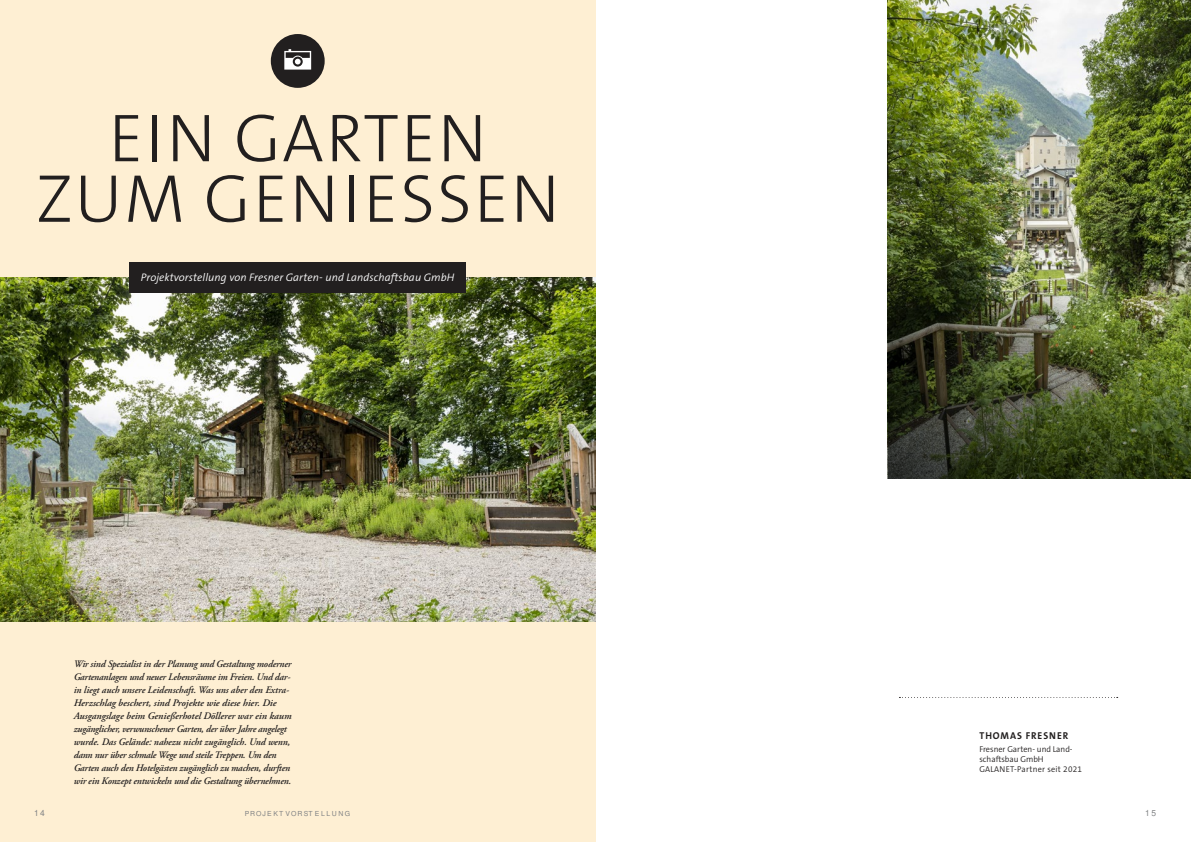
<style>
.page{position:relative;width:1191px;height:842px;background:#fff}
.page>*{position:absolute;margin:0;border:0;box-sizing:border-box;transform-origin:0 0}
.t1{font:300 68.3px/60.5px "The Sans B W3";letter-spacing:.035em;color:#221f1f;text-align:center}
.t2{font:italic 300 11px "The Sans B W4";letter-spacing:.01em;color:#fff}
.t3{font:italic 600 10px/13px "Adobe Garamond Pro";letter-spacing:-.015em;color:#221f1f;scale:.96 1}
.t4{font:700 10px "The Sans B W7";letter-spacing:.095em;color:#221f1f}
.t5{font:300 8.5px/10px "The Sans B W4";color:#221f1f}
.t6{font:italic 8.4px "Baskerville";color:#808284}
.t7{font:italic 6.9px "Baskerville";letter-spacing:.17em;color:#808284}
</style>
<div class="page">
<div style="left:0;top:0;width:595px;height:842px;background:#feefd3"></div>
<img style="left:887px;top:0;width:304px;height:270px">
<img style="left:887px;top:270px;width:304px;height:208px">
<img style="left:0;top:277px;width:595px;height:344px">
<div style="left:130px;top:262px;width:336px;height:31px;background:#221f1f"></div>
<div style="left:271px;top:34px;width:54px;height:54px;background:#221f1f;border-radius:50%"></div>
<svg style="left:284px;top:49px;width:27px;height:21px"></svg>
<svg style="left:899px;top:697px;width:218px;height:1px"></svg>
<h1 class="t1" style="left:36px;top:112px;width:525px">EIN GARTEN<br>ZUM GENIESSEN</h1>
<p class="t2" style="left:141px;top:273px;width:315px">Projektvorstellung von Fresner Garten- und Landschaftsbau GmbH</p>
<p class="t3" style="left:74px;top:659px;width:228px">Wir sind Spezialist in der Planung und Gestaltung moderner Gartenanlagen und neuer Lebensräume im Freien. Und dar&shy;in liegt auch unsere Leidenschaft. Was uns aber den Extra-Herzschlag beschert, sind Projekte wie diese hier. Die Ausgangslage beim Genießerhotel Döllerer war ein kaum zugänglicher, verwunschener Garten, der über Jahre angelegt wurde. Das Gelände: nahezu nicht zugänglich. Und wenn, dann nur über schmale Wege und steile Treppen. Um den Garten auch den Hotelgästen zugänglich zu machen, durften wir ein Konzept entwickeln und die Gestaltung übernehmen.</p>
<p class="t4" style="left:979px;top:730px;width:90px">THOMAS FRESNER</p>
<p class="t5" style="left:979px;top:743px;width:104px">Fresner Garten- und Land&shy;schaftsbau GmbH<br>GALANET-Partner seit 2021</p>
<p class="t6" style="left:34px;top:808px;width:12px">14</p>
<p class="t7" style="left:245px;top:810px;width:107px">PROJEKT VORST ELLUNG</p>
<p class="t6" style="left:1145px;top:808px;width:12px">15</p>
</div>
